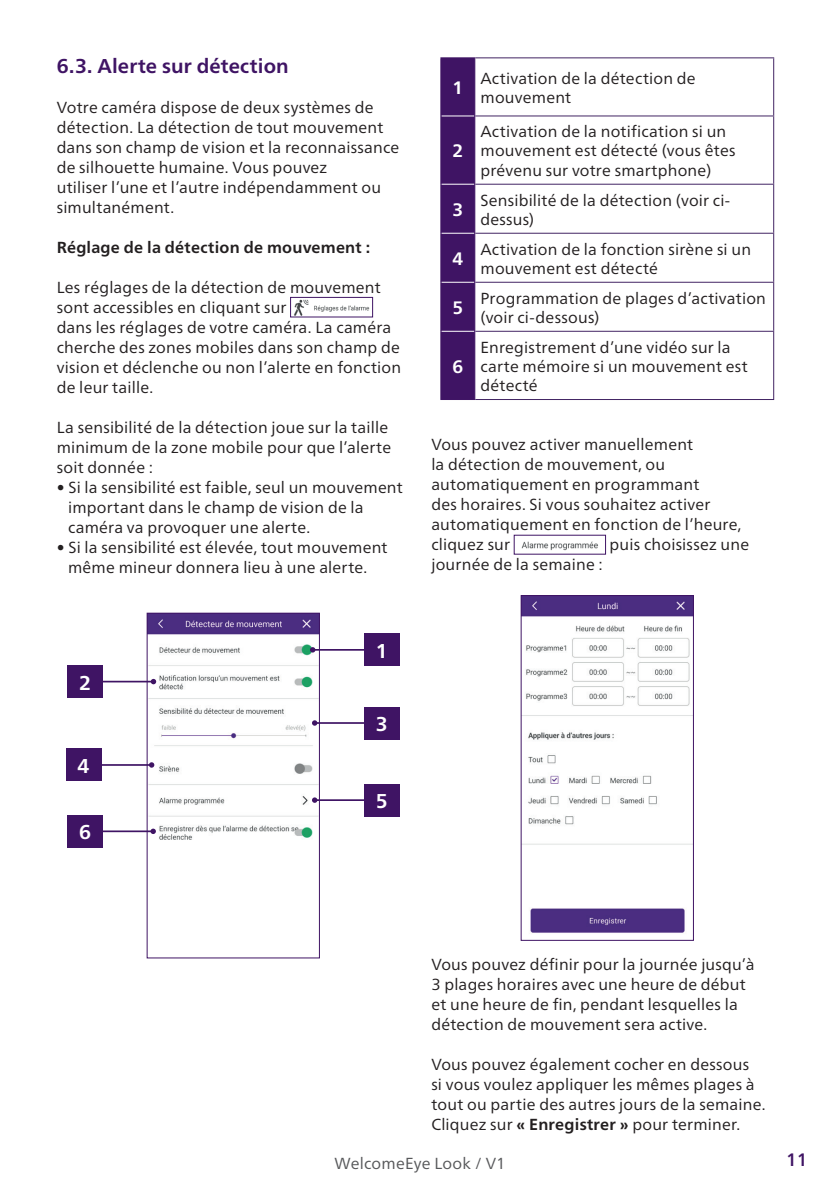
<style>
.page{position:relative;width:840px;height:1191px;background:#fff}
.page>*{position:absolute;margin:0;border:0;box-sizing:border-box;transform-origin:0 0}
.t1{font:700 20px "Frutiger Neue LT";letter-spacing:.005em;color:#3f1464}
.t2{font:700 20px "Frutiger Neue LT";color:#fff}
.t3{font:700 18px "Frutiger Neue LT";color:#fff}
.t4{font:500 18px "Frutiger Neue LT";color:#3f1464}
.t5{font:16px/20px "Frutiger Neue LT";letter-spacing:.015em;color:#231f20}
.t6{font:700 16px "Frutiger Neue LT";letter-spacing:.015em;color:#231f20}
.t7{font:16px "Frutiger Neue LT";letter-spacing:.015em;color:#57585a}
.s1{font-weight:700}
</style>
<div class="page">
<img style="left:294px;top:299px;width:76px;height:16px">
<div style="left:290px;top:297px;width:82px;height:20px;border:1px solid #3f1464"></div>
<img style="left:149px;top:615px;width:168px;height:225px">
<div style="left:147px;top:613px;width:172px;height:345px;border:1px solid #3f1464"></div>
<hr style="left:312px;top:649px;width:57px;height:1px;background:#3f1464">
<svg style="left:310px;top:647px;width:5px;height:5px"></svg>
<div style="left:364px;top:633px;width:35px;height:33px;background:#3f1464"></div>
<hr style="left:314px;top:722px;width:55px;height:2px;background:#3f1464">
<svg style="left:312px;top:720px;width:5px;height:5px"></svg>
<div style="left:364px;top:706px;width:35px;height:33px;background:#3f1464"></div>
<hr style="left:314px;top:799px;width:55px;height:2px;background:#3f1464">
<svg style="left:312px;top:797px;width:5px;height:6px"></svg>
<div style="left:364px;top:784px;width:35px;height:32px;background:#3f1464"></div>
<hr style="left:88px;top:681px;width:65px;height:1px;background:#3f1464">
<svg style="left:151px;top:679px;width:5px;height:5px"></svg>
<div style="left:67px;top:665px;width:36px;height:33px;background:#3f1464"></div>
<hr style="left:87px;top:764px;width:64px;height:2px;background:#3f1464">
<svg style="left:149px;top:762px;width:5px;height:5px"></svg>
<div style="left:66px;top:748px;width:35px;height:33px;background:#3f1464"></div>
<hr style="left:88px;top:830px;width:65px;height:2px;background:#3f1464">
<svg style="left:150px;top:828px;width:6px;height:6px"></svg>
<div style="left:67px;top:815px;width:36px;height:32px;background:#3f1464"></div>
<div style="left:441px;top:58px;width:33px;height:341px;background:#3f1464"></div>
<hr style="left:441px;top:115px;width:33px;height:1px;background:#fff">
<hr style="left:441px;top:184px;width:33px;height:1px;background:#fff">
<hr style="left:441px;top:233px;width:33px;height:1px;background:#fff">
<hr style="left:441px;top:282px;width:33px;height:1px;background:#fff">
<hr style="left:441px;top:331px;width:33px;height:1px;background:#fff">
<hr style="left:440px;top:57px;width:35px;height:1px;background:#3f1464">
<hr style="left:440px;top:58px;width:1px;height:58px;background:#3f1464">
<hr style="left:474px;top:58px;width:1px;height:58px;background:#3f1464">
<hr style="left:440px;top:116px;width:1px;height:68px;background:#3f1464">
<hr style="left:474px;top:116px;width:1px;height:68px;background:#3f1464">
<hr style="left:440px;top:184px;width:1px;height:49px;background:#3f1464">
<hr style="left:474px;top:184px;width:1px;height:49px;background:#3f1464">
<hr style="left:440px;top:233px;width:1px;height:49px;background:#3f1464">
<hr style="left:474px;top:233px;width:1px;height:49px;background:#3f1464">
<hr style="left:440px;top:282px;width:1px;height:49px;background:#3f1464">
<hr style="left:474px;top:282px;width:1px;height:49px;background:#3f1464">
<hr style="left:440px;top:331px;width:1px;height:68px;background:#3f1464">
<hr style="left:474px;top:331px;width:1px;height:68px;background:#3f1464">
<hr style="left:440px;top:399px;width:35px;height:1px;background:#3f1464">
<hr style="left:475px;top:57px;width:298px;height:1px;background:#422463">
<hr style="left:772px;top:58px;width:1px;height:57px;background:#422463">
<hr style="left:475px;top:115px;width:298px;height:1px;background:#422463">
<hr style="left:772px;top:116px;width:1px;height:68px;background:#422463">
<hr style="left:475px;top:184px;width:298px;height:1px;background:#422463">
<hr style="left:772px;top:185px;width:1px;height:48px;background:#422463">
<hr style="left:475px;top:233px;width:298px;height:1px;background:#422463">
<hr style="left:772px;top:234px;width:1px;height:48px;background:#422463">
<hr style="left:475px;top:282px;width:298px;height:1px;background:#422463">
<hr style="left:772px;top:283px;width:1px;height:48px;background:#422463">
<hr style="left:475px;top:331px;width:298px;height:1px;background:#422463">
<hr style="left:772px;top:332px;width:1px;height:67px;background:#422463">
<hr style="left:475px;top:399px;width:298px;height:1px;background:#422463">
<img style="left:521px;top:541px;width:77px;height:10px">
<img style="left:522px;top:597px;width:169px;height:336px">
<div style="left:520px;top:595px;width:173px;height:345px;border:1px solid #3f1464"></div>
<p class="t1" style="left:57px;top:54px;width:233px">6.3. Alerte sur détection</p>
<p class="t5" style="left:57px;top:97px;width:344px">Votre caméra dispose de deux systèmes de détection. La détection de tout mouvement dans son champ de vision et la reconnaissance de silhouette humaine. Vous pouvez<br>utiliser l’une et l’autre indépendamment ou simultanément.</p>
<p class="t6" style="left:57px;top:238px;width:315px">Réglage de la détection de mouvement :</p>
<p class="t5" style="left:57px;top:277px;width:346px">Les réglages de la détection de mouvement sont accessibles en cliquant sur<br>dans les réglages de votre caméra. La caméra cherche des zones mobiles dans son champ de vision et déclenche ou non l’alerte en fonction de leur taille.</p>
<p class="t5" style="left:57px;top:417px;width:336px">La sensibilité de la détection joue sur la taille minimum de la zone mobile pour que l’alerte soit donnée :</p>
<p class="t5" style="left:68px;top:477px;width:336px;text-indent:-11px">• Si la sensibilité est faible, seul un mouvement important dans le champ de vision de la caméra va provoquer une alerte.</p>
<p class="t5" style="left:57px;top:537px;width:332px;text-align:center">• Si la sensibilité est élevée, tout mouvement même mineur donnera lieu à une alerte.</p>
<p class="t2" style="left:79px;top:671px;width:13px">2</p>
<p class="t2" style="left:78px;top:754px;width:13px">4</p>
<p class="t2" style="left:79px;top:820px;width:13px">6</p>
<p class="t2" style="left:375px;top:639px;width:13px">1</p>
<p class="t2" style="left:375px;top:712px;width:13px">3</p>
<p class="t2" style="left:375px;top:789px;width:13px">5</p>
<p class="t3" style="left:452px;top:77px;width:12px">1</p>
<p class="t5" style="left:480px;top:68px;width:217px;line-height:19.2px">Activation de la détection de mouvement</p>
<p class="t3" style="left:452px;top:140px;width:12px">2</p>
<p class="t5" style="left:480px;top:122px;width:256px;line-height:19.2px">Activation de la notification si un mouvement est détecté (vous êtes prévenu sur votre smartphone)</p>
<p class="t3" style="left:452px;top:199px;width:12px">3</p>
<p class="t5" style="left:480px;top:190px;width:251px;line-height:19.2px">Sensibilité de la détection (voir ci&shy;dessus)</p>
<p class="t3" style="left:452px;top:248px;width:12px">4</p>
<p class="t5" style="left:480px;top:239px;width:272px;line-height:19.2px">Activation de la fonction sirène si un mouvement est détecté</p>
<p class="t3" style="left:452px;top:297px;width:12px">5</p>
<p class="t5" style="left:480px;top:288px;width:287px;line-height:19.2px">Programmation de plages d’activation (voir ci-dessous)</p>
<p class="t3" style="left:452px;top:356px;width:12px">6</p>
<p class="t5" style="left:480px;top:337px;width:269px;line-height:19.2px">Enregistrement d’une vidéo sur la carte mémoire si un mouvement est détecté</p>
<p class="t5" style="left:431px;top:434px;width:311px">Vous pouvez activer manuellement<br>la détection de mouvement, ou automatiquement en programmant<br>des horaires. Si vous souhaitez activer automatiquement en fonction de l’heure, cliquez sur</p>
<p class="t5" style="left:609px;top:534px;width:141px">puis choisissez une</p>
<p class="t5" style="left:431px;top:554px;width:173px">journée de la semaine :</p>
<p class="t5" style="left:431px;top:954px;width:324px">Vous pouvez définir pour la journée jusqu’à 3 plages horaires avec une heure de début et une heure de fin, pendant lesquelles la détection de mouvement sera active.</p>
<p class="t5" style="left:431px;top:1054px;width:335px">Vous pouvez également cocher en dessous<br>si vous voulez appliquer les mêmes plages à tout ou partie des autres jours de la semaine.<br>Cliquez sur <span class="s1">« Enregistrer »</span> pour terminer.</p>
<p class="t7" style="left:334px;top:1153px;width:172px">WelcomeEye Look / V1</p>
<p class="t4" style="left:785px;top:1149px;width:23px">11</p>
</div>
